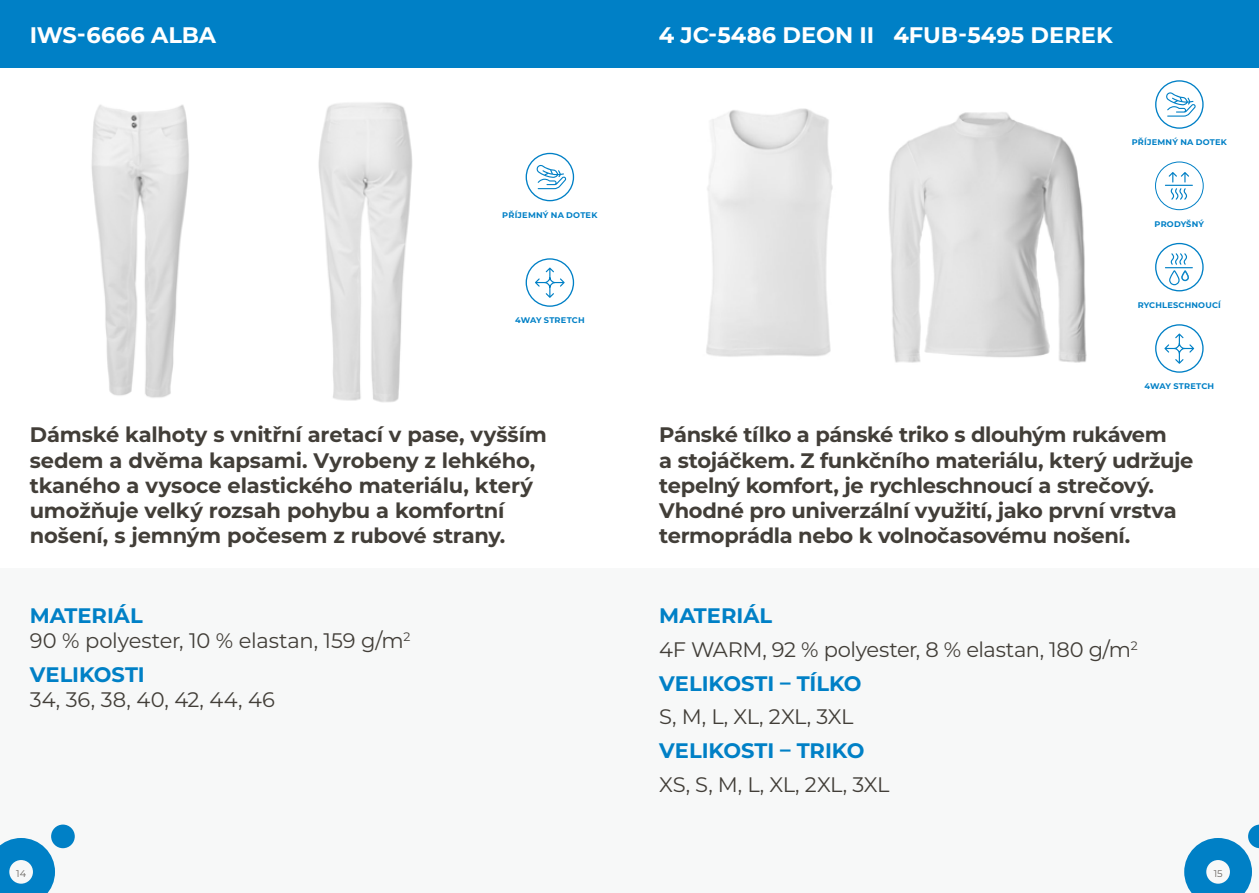
<style>
.page{position:relative;width:1259px;height:893px;background:#fff}
.page>*{position:absolute;margin:0;border:0;box-sizing:border-box;transform-origin:0 0}
.t1{font:700 22.5px "Montserrat";color:#fff}
.t2{font:700 21px/25.2px "Montserrat";letter-spacing:-.01em;color:#423e38}
.t3{font:21px/33.8px "Montserrat";letter-spacing:-.015em;color:#423e38}
.t4{font:700 21px "Montserrat";color:#0080c6}
.t5{font:21px "Montserrat";letter-spacing:.005em;color:#423e38}
.t6{font:9.75px "Montserrat";color:#6a6661}
.t7{font:700 8.25px "Montserrat";letter-spacing:.03em;color:#0080c6}
.t8{font:700 8.1px "Montserrat";letter-spacing:.025em;color:#0080c6}
.s1{font-weight:700;color:#0080c6}
</style>
<div class="page">
<div style="left:0;top:568px;width:629px;height:325px;background:#f7f8f8"></div>
<div style="left:0;top:0;width:629px;height:67px;background:#0080c6"></div>
<svg style="left:0;top:824px;width:75px;height:69px"></svg>
<div style="left:629px;top:568px;width:630px;height:325px;background:#f7f8f8"></div>
<div style="left:629px;top:0;width:630px;height:67px;background:#0080c6"></div>
<svg style="left:1184px;top:824px;width:75px;height:69px"></svg>
<img style="left:91px;top:105px;width:98px;height:293px">
<img style="left:318px;top:102px;width:95px;height:300px">
<div style="left:525px;top:258px;width:49px;height:49px;border:1px solid #0080c6;border-radius:50%"></div>
<svg style="left:535px;top:268px;width:29px;height:30px"></svg>
<div style="left:544px;top:277px;width:11px;height:11px;border:1px solid #0080c6;border-radius:50%"></div>
<div style="left:525px;top:153px;width:49px;height:48px;border:1px solid #0080c6;border-radius:50%"></div>
<svg style="left:536px;top:165px;width:30px;height:24px"></svg>
<img style="left:706px;top:108px;width:127px;height:249px">
<img style="left:888px;top:112px;width:199px;height:251px">
<div style="left:1155px;top:324px;width:48px;height:49px;border:1px solid #0080c6;border-radius:50%"></div>
<svg style="left:1164px;top:333px;width:30px;height:31px"></svg>
<div style="left:1173px;top:343px;width:12px;height:11px;border:1px solid #0080c6;border-radius:50%"></div>
<div style="left:1155px;top:80px;width:48px;height:49px;border:1px solid #0080c6;border-radius:50%"></div>
<svg style="left:1166px;top:92px;width:29px;height:25px"></svg>
<div style="left:1155px;top:162px;width:48px;height:48px;border:1px solid #0080c6;border-radius:50%"></div>
<svg style="left:1165px;top:172px;width:27px;height:28px"></svg>
<div style="left:1155px;top:243px;width:48px;height:48px;border:1px solid #0080c6;border-radius:50%"></div>
<svg style="left:1165px;top:253px;width:27px;height:32px"></svg>
<p class="t1" style="left:30px;top:19px;width:188px">IWS-6666 alba</p>
<p class="t7" style="left:502px;top:209px;width:90px">Příjem ný na dotek</p>
<p class="t7" style="left:515px;top:314px;width:71px">4way stretch</p>
<p class="t2" style="left:30px;top:421px;width:518px">Dámské kalhoty s vnitřní aretací v pase, vyšším sedem a dvěma kapsami. Vyrobeny z lehkého, tkaného a vysoce elastického materiálu, který umožňuje velký rozsah pohybu a komfortní nošení, s jemným počesem z rubové strany.</p>
<p class="t3" style="left:30px;top:602px;width:382px;line-height:25.2px"><span class="s1">materiál<br></span>90 % polyester, 10 % elastan, 159 g/m<sup>2</sup></p>
<p class="t4" style="left:30px;top:659px;width:117px">VELIKOSTI</p>
<p class="t5" style="left:30px;top:685px;width:247px">34, 36, 38, 40, 42, 44, 46</p>
<p class="t1" style="left:659px;top:19px;width:455px">4 JC-5486 DEON II 4FUB-5495 DEREK</p>
<p class="t7" style="left:1131px;top:136px;width:90px">Příjem ný na dotek</p>
<p class="t8" style="left:1154px;top:218px;width:51px">Prodyšný</p>
<p class="t8" style="left:1137px;top:299px;width:31px">Rychlesc</p>
<p class="t8" style="left:1184px;top:299px;width:38px">hnoucí</p>
<p class="t7" style="left:1144px;top:380px;width:71px">4way stretch</p>
<p class="t2" style="left:659px;top:421px;width:536px">Pánské tílko a pánské triko s dlouhým rukávem<br>a stojáčkem. Z funkčního materiálu, který udržuje tepelný komfort, je rychleschnoucí a strečový.<br>Vhodné pro univerzální využití, jako první vrstva termoprádla nebo k volnočasovému nošení.</p>
<p class="t3" style="left:659px;top:598px;width:480px"><span class="s1">materiál<br></span>4F WARM, 92 % polyester, 8 % elastan, 180 g/m<sup>2 </sup><span class="s1">velikos</span></p>
<p class="t4" style="left:754px;top:668px;width:78px">ti – tílko</p>
<p class="t3" style="left:659px;top:699px;width:196px">S, M, L, XL, 2XL, 3XL</p>
<p class="t4" style="left:659px;top:735px;width:30px">velikos</p>
<p class="t4" style="left:754px;top:735px;width:84px">ti – Triko</p>
<p class="t3" style="left:659px;top:767px;width:232px">XS, S, M, L, XL, 2XL, 3XL</p>
<p class="t6" style="left:16px;top:866px;width:11px">14</p>
<p class="t6" style="left:1213px;top:866px;width:11px">15</p>
</div>
